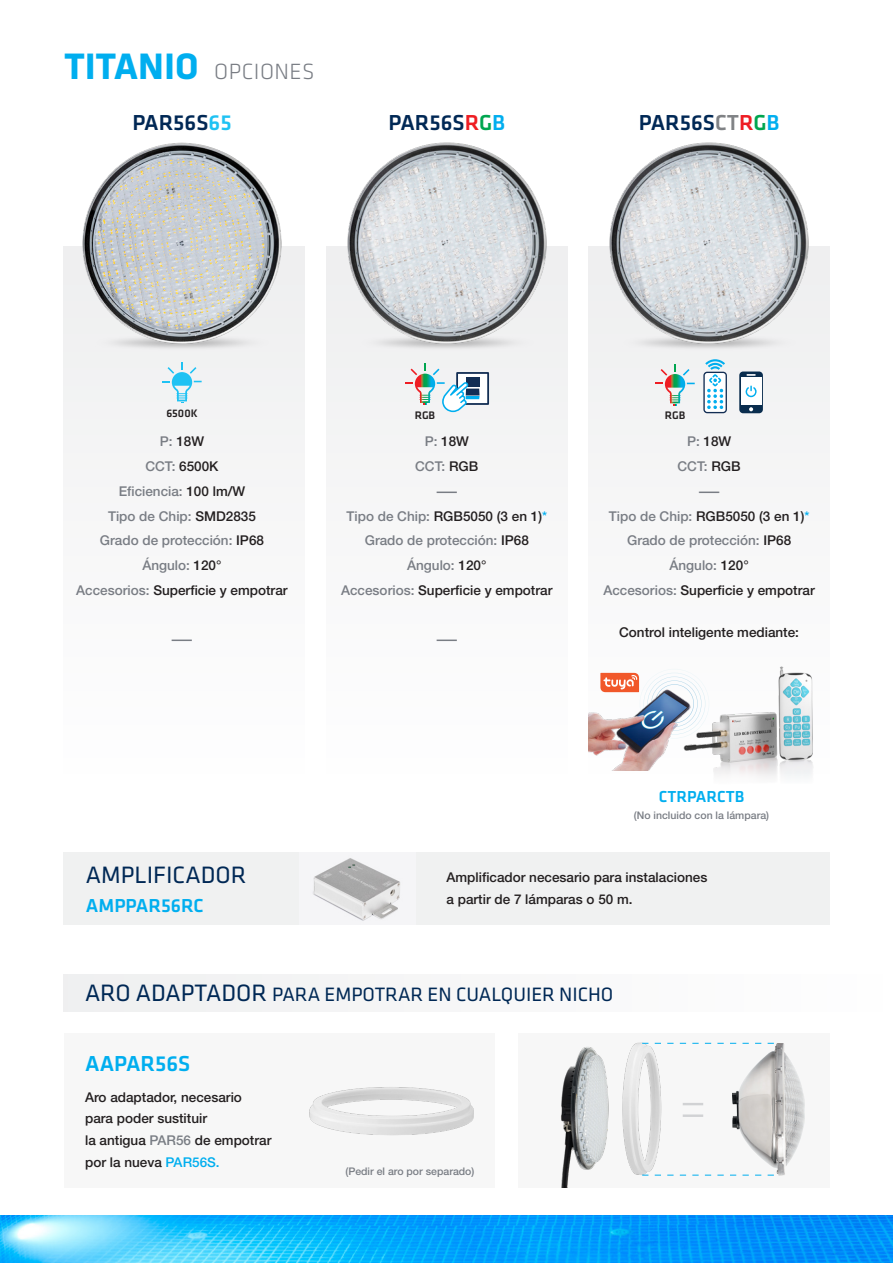
<style>
.page{position:relative;width:893px;height:1263px;background:#fff}
.page>*{position:absolute;margin:0;border:0;box-sizing:border-box;transform-origin:0 0}
.t1{font:24.6px "Klavika";color:#002855}
.t2{font:300 22.8px "Klavika";letter-spacing:.02em;color:#797d84}
.t3{font:500 22.5px "Klavika";color:#002855}
.t4{font:500 22.5px "Klavika";color:#00aeef}
.t5{font:20.1px "Klavika";color:#002855}
.t6{font:500 19.5px "Klavika";color:#00aeef}
.t7{font:500 16.5px "Klavika";color:#00aeef}
.t8{font:500 13.5px/24.8px "Helvetica Neue LT Pro";color:#797d84;text-align:center}
.t9{font:500 13.5px/21.8px "Helvetica Neue LT Pro";color:#231f20}
.t10{font:500 13.5px "Helvetica Neue LT Pro";color:#797d84;scale:3 1}
.t11{font:500 11.25px "Klavika";color:#231f20}
.t12{font:500 10.5px "Helvetica Neue LT Pro";color:#797d84}
.s1{font-weight:700;font-size:38.1px;color:#00aeef}
.s2{color:#1fc2f3}
.s3{color:#ee1d23}
.s4{color:#00a54f}
.s5{color:#00aeef}
.s6{color:#808285}
.s7{color:#231f20}
.s8{font-size:24.6px}
.s9{color:#797d84}
</style>
<div class="page">
<img style="left:0;top:1215px;width:893px;height:48px">
<div style="left:64px;top:246px;width:241px;height:597px;background:#f9f9fa"></div>
<div style="left:326px;top:246px;width:241px;height:597px;background:#f9f9fa"></div>
<div style="left:589px;top:246px;width:241px;height:597px;background:#f7f7f8"></div>
<div style="left:64px;top:1032px;width:431px;height:155px;background:#f7f7f7"></div>
<div style="left:518px;top:1032px;width:311px;height:155px;background:#f7f7f7"></div>
<div style="left:64px;top:852px;width:766px;height:73px;background:#f0f1f1"></div>
<img style="left:63px;top:142px;width:219px;height:249px">
<img style="left:609px;top:142px;width:200px;height:232px">
<img style="left:347px;top:142px;width:242px;height:249px">
<img style="left:696px;top:666px;width:117px;height:108px">
<svg style="left:600px;top:669px;width:109px;height:69px"></svg>
<img style="left:589px;top:682px;width:107px;height:88px">
<img style="left:313px;top:858px;width:87px;height:63px">
<img style="left:309px;top:1087px;width:165px;height:48px">
<img style="left:561px;top:1047px;width:48px;height:140px">
<img style="left:732px;top:1043px;width:73px;height:132px">
<hr style="left:683px;top:1114px;width:20px;height:3px;background:#d1d2d4">
<hr style="left:683px;top:1103px;width:20px;height:2px;background:#d1d2d4">
<img style="left:622px;top:1042px;width:49px;height:133px">
<svg style="left:642px;top:1043px;width:134px;height:1px"></svg>
<svg style="left:642px;top:1175px;width:132px;height:1px"></svg>
<svg style="left:162px;top:362px;width:40px;height:41px"></svg>
<svg style="left:458px;top:373px;width:30px;height:30px"></svg>
<div style="left:466px;top:378px;width:13px;height:9px;background:#132e54"></div>
<div style="left:466px;top:389px;width:14px;height:6px;background:#132e54"></div>
<hr style="left:466px;top:396px;width:14px;height:3px;background:#00aeef">
<div style="left:456px;top:372px;width:33px;height:33px;border:2px solid #132e54"></div>
<svg style="left:405px;top:363px;width:64px;height:49px"></svg>
<svg style="left:703px;top:372px;width:24px;height:41px"></svg>
<div style="left:705px;top:373px;width:21px;height:39px;background:#fff;border-radius:2px"></div>
<svg style="left:705px;top:359px;width:20px;height:50px"></svg>
<svg style="left:655px;top:364px;width:40px;height:41px"></svg>
<div style="left:739px;top:371px;width:24px;height:42px;background:#0a2d4e;border-radius:4px"></div>
<div style="left:741px;top:377px;width:20px;height:28px;background:#fff"></div>
<svg style="left:746px;top:374px;width:10px;height:2px"></svg>
<svg style="left:749px;top:407px;width:4px;height:4px"></svg>
<svg style="left:745px;top:385px;width:12px;height:12px"></svg>
<div style="left:64px;top:974px;width:829px;height:37px;background:#f7f7f7"></div>
<h2 class="t2" style="left:65px;top:59px;width:252px"><span class="s1">TITANIO</span> OPCIONES</h2>
<h3 class="t3" style="left:132px;top:110px;width:101px">PAR56S<span class="s2">65</span></h3>
<h3 class="t3" style="left:389px;top:110px;width:118px">PAR56S<span class="s3">R</span><span class="s4">G</span><span class="s5">B</span></h3>
<h3 class="t3" style="left:639px;top:110px;width:142px">PAR56S<span class="s6">CT</span><span class="s3">R</span><span class="s4">G</span><span class="s5">B</span></h3>
<p class="t11" style="left:166px;top:407px;width:33px">6500K</p>
<p class="t11" style="left:415px;top:409px;width:22px">RGB</p>
<p class="t11" style="left:665px;top:409px;width:22px">RGB</p>
<p class="t8" style="left:76px;top:429px;width:213px">P: <span class="s7">18W<br></span>CCT: <span class="s7">6500K<br></span>Eficiencia: <span class="s7">100 lm/W<br></span>Tipo de Chip: <span class="s7">SMD2835<br></span>Grado de protección: <span class="s7">IP68<br></span>Ángulo: <span class="s7">120°<br></span>Accesorios: <span class="s7">Superficie y empotrar</span></p>
<p class="t10" style="left:172px;top:631px;width:8px">–</p>
<p class="t8" style="left:341px;top:429px;width:213px">P: <span class="s7">18W<br></span>CCT: <span class="s7">RGB<br></span>–<br>Tipo de Chip: <span class="s7">RGB5050 (3 en 1)</span><span class="s5">*<br></span>Grado de protección: <span class="s7">IP68<br></span>Ángulo: <span class="s7">120°<br></span>Accesorios: <span class="s7">Superficie y empotrar</span></p>
<p class="t10" style="left:437px;top:631px;width:8px">–</p>
<p class="t8" style="left:603px;top:429px;width:213px">P: <span class="s7">18W<br></span>CCT: <span class="s7">RGB<br></span>–<br>Tipo de Chip: <span class="s7">RGB5050 (3 en 1)</span><span class="s5">*<br></span>Grado de protección: <span class="s7">IP68<br></span>Ángulo: <span class="s7">120°<br></span>Accesorios: <span class="s7">Superficie y empotrar</span></p>
<p class="t9" style="left:619px;top:621px;width:181px">Control inteligente mediante:</p>
<h1 class="t1" style="left:86px;top:861px;width:162px">AMPLIFICADOR</h1>
<h3 class="t6" style="left:86px;top:894px;width:119px">AMPPAR56RC</h3>
<p class="t7" style="left:659px;top:787px;width:87px">CTRPARCTB</p>
<p class="t12" style="left:634px;top:808px;width:137px">(No incluido con la lámpara)</p>
<p class="t9" style="left:446px;top:866px;width:262px">Amplificador necesario para instalaciones a partir de 7 lámparas o 50 m.</p>
<h3 class="t5" style="left:85px;top:983px;width:530px"><span class="s8">ARO ADAPTADOR</span> PARA EMPOTRAR EN CUALQUIER NICHO</h3>
<h3 class="t4" style="left:85px;top:1051px;width:107px">AAPAR56S</h3>
<p class="t9" style="left:85px;top:1086px;width:188px">Aro adaptador, necesario para poder sustituir<br>la antigua <span class="s9">PAR56</span> de empotrar por la nueva <span class="s5">PAR56S.</span></p>
<p class="t12" style="left:345px;top:1165px;width:130px">(Pedir el aro por separado)</p>
</div>
